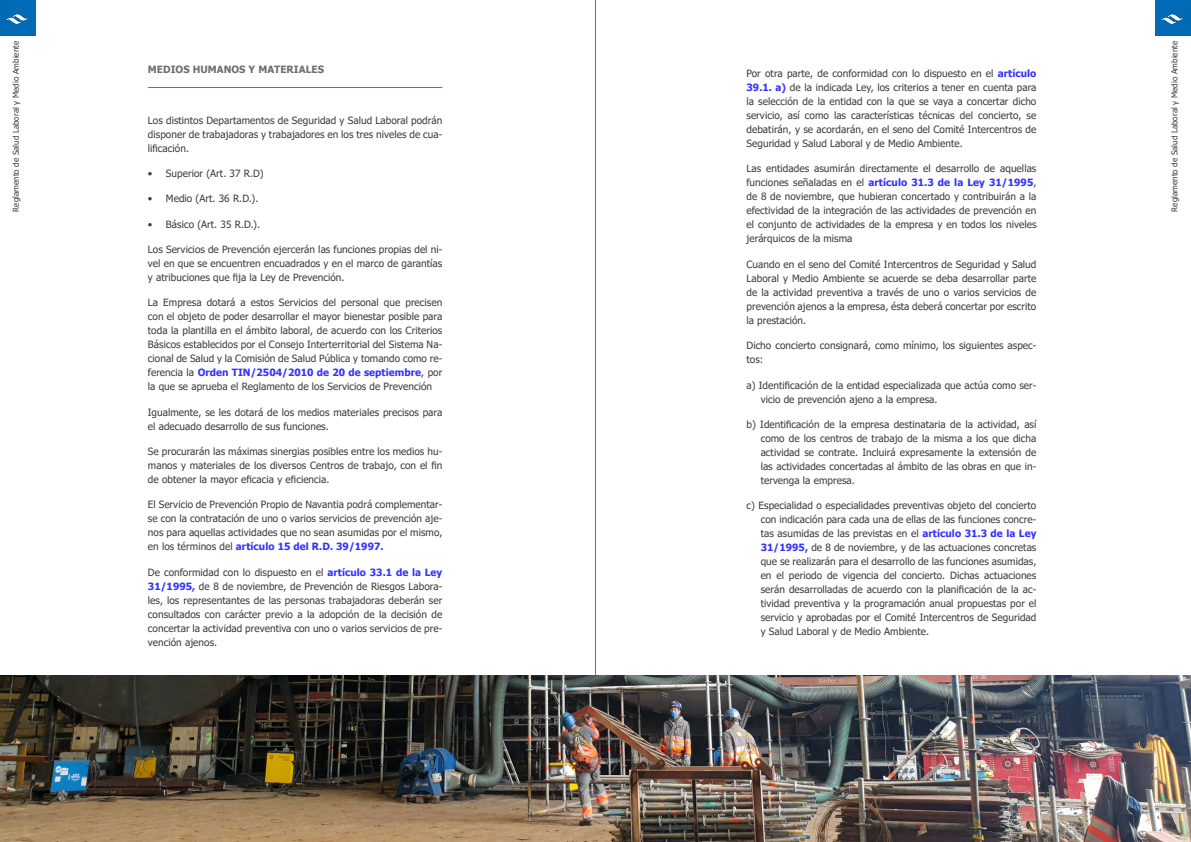
<style>
.page{position:relative;width:1191px;height:842px;background:#fff}
.page>*{position:absolute;margin:0;border:0;box-sizing:border-box;transform-origin:0 0}
.Elena_Texto{font:10px/14px "Tahoma";letter-spacing:.005em;color:#3c3c3b;text-align:justify}
.Destacado{font:700 10px "Tahoma";letter-spacing:.005em;color:#706f6f}
.t1{font:8px "Tahoma";letter-spacing:.005em;color:#3c3c3b}
.s1{font-weight:700;color:#33f}
</style>
<div class="page">
<div style="left:0;top:0;width:36px;height:36px;background:#006ab4"></div>
<div style="left:1155px;top:0;width:36px;height:36px;background:#006ab4"></div>
<img style="left:7px;top:15px;width:20px;height:9px">
<img style="left:1161px;top:15px;width:21px;height:9px">
<hr style="left:595px;top:0;width:1px;height:842px;background:#706f6f">
<hr style="left:148px;top:87px;width:294px;height:1px;background:#706f6f">
<img style="left:0;top:675px;width:1191px;height:167px">
<p class="t1" style="left:11px;top:211px;width:172px;rotate:-90deg">Reglamento de Salud Laboral y Medio Ambiente</p>
<p class="t1" style="left:1169px;top:211px;width:172px;rotate:-90deg">Reglamento de Salud Laboral y Medio Ambiente</p>
<p class="Destacado" style="left:148px;top:62px;width:178px">MEDIOS HUMANOS Y MATERIALES</p>
<p class="Elena_Texto" style="left:746px;top:67px;width:291px">Por otra parte, de conformidad con lo dispuesto en el <span class="s1">artículo 39.1. a)</span> de la indicada Ley, los criterios a tener en cuenta para la selección de la entidad con la que se vaya a concertar dicho servicio, así como las características técnicas del concierto, se debatirán, y se acordarán, en el seno del Comité Intercentros de Seguridad y Salud Laboral y de Medio Ambiente.</p>
<p class="Elena_Texto" style="left:746px;top:162px;width:291px">Las entidades asumirán directamente el desarrollo de aquellas funciones señaladas en el <span class="s1">artículo 31.3 de la Ley 31/1995</span>, de 8 de noviembre, que hubieran concertado y contribuirán a la efectividad de la integración de las actividades de prevención en el conjunto de actividades de la empresa y en todos los niveles jerárquicos de la misma</p>
<p class="Elena_Texto" style="left:746px;top:258px;width:291px">Cuando en el seno del Comité Intercentros de Seguridad y Salud Laboral y Medio Ambiente se acuerde se deba desarrollar parte de la actividad preventiva a través de uno o varios servicios de prevención ajenos a la empresa, ésta deberá concertar por escrito la prestación.</p>
<p class="Elena_Texto" style="left:746px;top:339px;width:291px">Dicho concierto consignará, como mínimo, los siguientes aspec&shy;tos:</p>
<p class="Elena_Texto" style="left:760px;top:378px;width:277px;text-indent:-14px">a) Identificación de la entidad especializada que actúa como ser&shy;vicio de prevención ajeno a la empresa.</p>
<p class="Elena_Texto" style="left:760px;top:418px;width:277px;text-indent:-14px">b) Identificación de la empresa destinataria de la actividad, así como de los centros de trabajo de la misma a los que dicha actividad se contrate. Incluirá expresamente la extensión de las actividades concertadas al ámbito de las obras en que in&shy;tervenga la empresa.</p>
<p class="Elena_Texto" style="left:760px;top:499px;width:277px;text-indent:-14px">c) Especialidad o especialidades preventivas objeto del concierto con indicación para cada una de ellas de las funciones concre&shy;tas asumidas de las previstas en el <span class="s1">artículo 31.3 de la Ley 31/1995,</span> de 8 de noviembre, y de las actuaciones concretas que se realizarán para el desarrollo de las funciones asumidas, en el periodo de vigencia del concierto. Dichas actuaciones serán desarrolladas de acuerdo con la planificación de la ac&shy;tividad preventiva y la programación anual propuestas por el servicio y aprobadas por el Comité Intercentros de Seguridad y Salud Laboral y de Medio Ambiente.</p>
<p class="Elena_Texto" style="left:148px;top:113px;width:296px">Los distintos Departamentos de Seguridad y Salud Laboral podrán disponer de trabajadoras y trabajadores en los tres niveles de cua&shy;lificación.</p>
<p class="Elena_Texto" style="left:148px;top:167px;width:117px">• Superior (Art. 37 R.D)</p>
<p class="Elena_Texto" style="left:148px;top:192px;width:112px">• Medio (Art. 36 R.D.).</p>
<p class="Elena_Texto" style="left:148px;top:217px;width:114px">• Básico (Art. 35 R.D.).</p>
<p class="Elena_Texto" style="left:148px;top:243px;width:296px">Los Servicios de Prevención ejercerán las funciones propias del ni&shy;vel en que se encuentren encuadrados y en el marco de garantías y atribuciones que fija la Ley de Prevención.</p>
<p class="Elena_Texto" style="left:148px;top:296px;width:296px">La Empresa dotará a estos Servicios del personal que precisen con el objeto de poder desarrollar el mayor bienestar posible para toda la plantilla en el ámbito laboral, de acuerdo con los Criterios Básicos establecidos por el Consejo Interterritorial del Sistema Na&shy;cional de Salud y la Comisión de Salud Pública y tomando como re&shy;ferencia la <span class="s1">Orden TIN/2504/2010 de 20 de septiembre</span>, por la que se aprueba el Reglamento de los Servicios de Prevención</p>
<p class="Elena_Texto" style="left:148px;top:405px;width:296px">Igualmente, se les dotará de los medios materiales precisos para el adecuado desarrollo de sus funciones.</p>
<p class="Elena_Texto" style="left:148px;top:445px;width:296px">Se procurarán las máximas sinergias posibles entre los medios hu&shy;manos y materiales de los diversos Centros de trabajo, con el fin de obtener la mayor eficacia y eficiencia.</p>
<p class="Elena_Texto" style="left:148px;top:498px;width:296px">El Servicio de Prevención Propio de Navantia podrá complementar&shy;se con la contratación de uno o varios servicios de prevención aje&shy;nos para aquellas actividades que no sean asumidas por el mismo, en los términos del <span class="s1">artículo 15 del R.D. 39/1997.</span></p>
<p class="Elena_Texto" style="left:148px;top:565px;width:296px">De conformidad con lo dispuesto en el <span class="s1">artículo 33.1 de la Ley 31/1995,</span> de 8 de noviembre, de Prevención de Riesgos Labora&shy;les, los representantes de las personas trabajadoras deberán ser consultados con carácter previo a la adopción de la decisión de concertar la actividad preventiva con uno o varios servicios de pre&shy;vención ajenos.</p>
</div>
